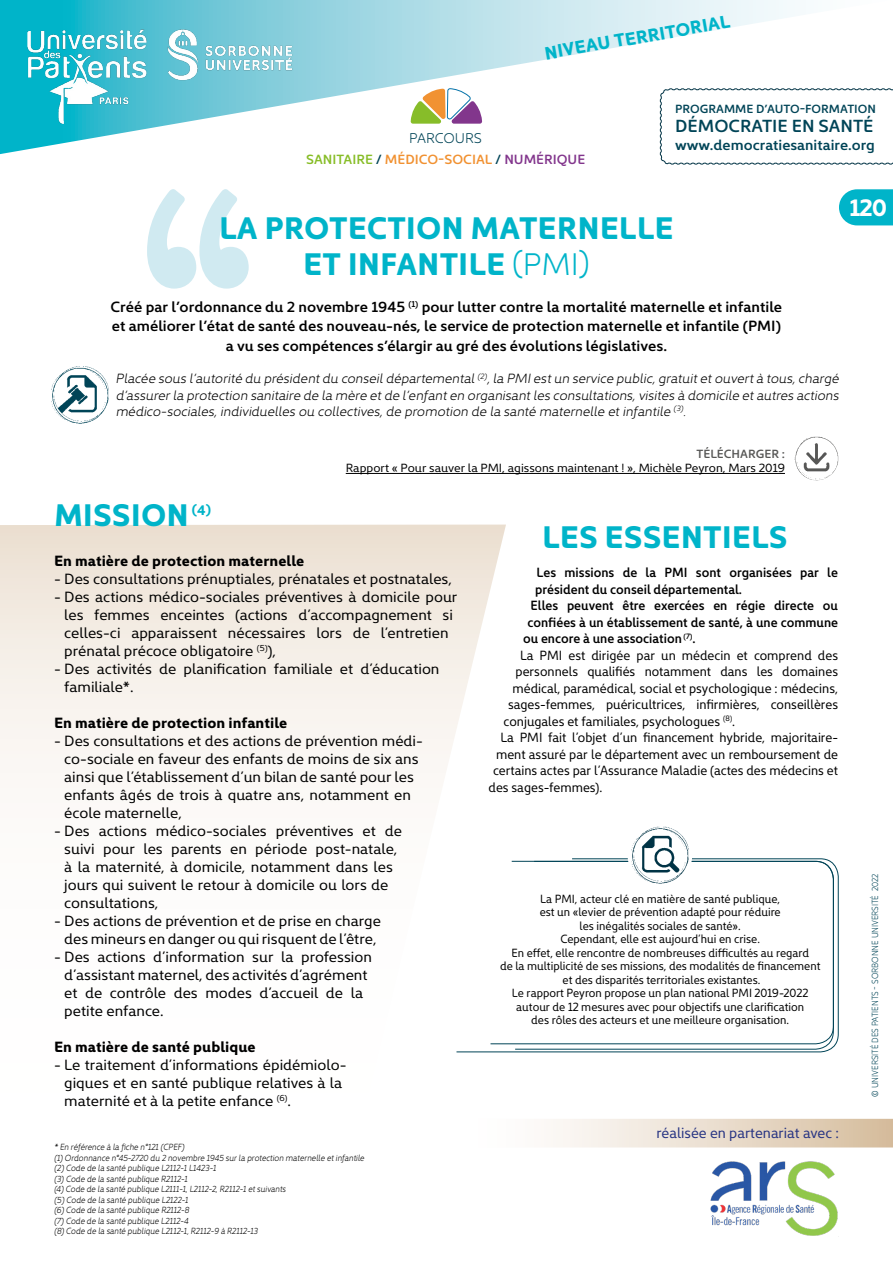
<style>
.page{position:relative;width:893px;height:1263px;background:#fff}
.page>*{position:absolute;margin:0;border:0;box-sizing:border-box;transform-origin:0 0}
.t1{font:500 321px "Brandon Text";color:#d0eaf1}
.t2{font:700 31.5px/36px "Kyrial Display Pro";color:#00b4c9;text-align:center}
.t3{font:700 24px "Kyrial Display Pro";color:#fff}
.t4{font:700 18.3px "Kyrial Display Pro";color:#00b4c9}
.t5{font:600 17.7px "Kyrial Display Pro";color:#004457}
.t6{font:15px/18px "Kyrial Display Pro";color:#000}
.t7{font:600 15px/19.5px "Kyrial Display Pro";color:#000;text-align:center}
.t8{font:700 15px "Kyrial Display Pro";color:#000}
.t9{font:15px "Kyrial Display Pro";color:#283583;scale:.95 1}
.t10{font:600 14.7px "Kyrial Display Pro";color:#004457}
.t11{font:300 14.25px "Kyrial Display Pro";color:#004457}
.t12{font:700 13.95px "Kyrial Display Pro";color:#00b4c9}
.t13{font:13.5px "Kyrial Display Pro";color:#000;scale:.93 1}
.t14{font:italic 300 13.5px/16.2px "Kyrial Display Pro";color:#000;text-align:justify}
.t15{font:600 13.5px "Kyrial Display Pro";color:#000;scale:.93 1}
.t16{font:600 13.5px "Kyrial Display Pro";color:#f19131}
.t17{font:12px/13.5px "Kyrial Display Pro";color:#000;text-align:center;scale:.93 1}
.t18{font:12px "Kyrial Display Pro";color:#000}
.t19{font:600 12px "Kyrial Display Pro";color:#004457}
.t20{font:600 12px "Kyrial Display Pro";color:#575756}
.t21{font:italic 300 9px/10.5px "Kyrial Display Pro";color:#000;scale:.9 1}
.t22{font:300 9px "Kyrial Display Pro";color:#004457;scale:.9 1}
.s1{color:#87bd27}
.s2{color:#004457}
.s3{color:#82358c}
.s4{font-weight:300}
.s5{font-weight:400}
</style>
<div class="page">
<svg style="left:551px;top:1119px;width:342px;height:28px"></svg>
<img style="left:710px;top:1161px;width:128px;height:75px">
<svg style="left:0;top:0;width:795px;height:154px"></svg>
<img style="left:28px;top:29px;width:267px;height:95px">
<svg style="left:659px;top:88px;width:234px;height:77px"></svg>
<svg style="left:411px;top:89px;width:71px;height:35px"></svg>
<svg style="left:0;top:525px;width:506px;height:528px"></svg>
<img style="left:51px;top:367px;width:58px;height:56px">
<hr style="left:346px;top:473px;width:439px;height:1px;background:#000">
<img style="left:794px;top:436px;width:45px;height:44px;border-radius:22px">
<svg style="left:839px;top:189px;width:54px;height:36px"></svg>
<svg style="left:456px;top:858px;width:382px;height:194px"></svg>
<div style="left:628px;top:824px;width:64px;height:64px;background:#fff;border-radius:50%"></div>
<img style="left:629px;top:826px;width:60px;height:58px">
<p class="t4" style="left:542px;top:41px;width:190px;rotate:-10deg">NIVEAU TERRITORIAL</p>
<p class="t11" style="left:409px;top:128px;width:74px">PARCOURS</p>
<p class="t16" style="left:306px;top:150px;width:281px"><span class="s1">SANITAIRE</span> <span class="s2">/</span> MÉDICO-SOCIAL <span class="s2">/</span> <span class="s3">NUMÉRIQUE</span></p>
<p class="t19" style="left:675px;top:100px;width:202px">PROGRAMME D’AUTO-FORMATION</p>
<p class="t5" style="left:675px;top:114px;width:200px">DÉMOCRATIE EN SANTÉ</p>
<p class="t10" style="left:675px;top:135px;width:201px">www.democratiesanitaire.org</p>
<h1 class="t1" style="left:133px;top:84px;width:129px">‘‘</h1>
<h2 class="t2" style="left:219px;top:208px;width:456px">LA PROTECTION MATERNELLE<br>ET INFANTILE <span class="s4">(PMI)</span></h2>
<p class="t7" style="left:111px;top:296px;width:673px">Créé par l’ordonnance du 2 novembre 1945 <sup>(1)</sup> pour lutter contre la mortalité maternelle et infantile et améliorer l’état de santé des nouveau-nés, le service de protection maternelle et infantile (PMI) a vu ses compétences s’élargir au gré des évolutions législatives.</p>
<p class="t14" style="left:116px;top:369px;width:725px">Placée sous l’autorité du président du conseil départemental <sup>(2)</sup>, la PMI est un service public, gratuit et ouvert à tous, chargé d’assurer la protection sanitaire de la mère et de l’enfant en organisant les consultations, visites à domicile et autres actions médico-sociales, individuelles ou collectives, de promotion de la santé maternelle et infantile <sup>(3)</sup>.</p>
<p class="t20" style="left:696px;top:445px;width:90px">TÉLÉCHARGER :</p>
<p class="t18" style="left:346px;top:460px;width:441px">Rapport « Pour sauver la PMI, agissons maintenant ! », Michèle Peyron, Mars 2019</p>
<h3 class="t3" style="left:849px;top:190px;width:39px">120</h3>
<h2 class="t2" style="left:54px;top:495px;width:136px">MISSION</h2>
<p class="t12" style="left:192px;top:500px;width:21px">(4)</p>
<p class="t8" style="left:54px;top:549px;width:252px">En matière de protection maternelle</p>
<p class="t6" style="left:54px;top:568px;width:399px">- Des consultations prénuptiales, prénatales et postnatales,</p>
<p class="t6" style="left:64px;top:586px;width:395px;text-indent:-10px">- Des actions médico-sociales préventives à domicile pour les femmes enceintes (actions d’accompagnement si celles-ci apparaissent nécessaires lors de l’entretien prénatal précoce obligatoire <sup>(5)</sup>),</p>
<p class="t6" style="left:64px;top:658px;width:377px;text-indent:-10px">- Des activités de planification familiale et d’éducation familiale*.</p>
<p class="t8" style="left:54px;top:711px;width:235px">En matière de protection infantile</p>
<p class="t6" style="left:64px;top:730px;width:360px;text-indent:-10px">- Des consultations et des actions de prévention médi&shy;co-sociale en faveur des enfants de moins de six ans ainsi que l’établissement d’un bilan de santé pour les enfants âgés de trois à quatre ans, notamment en école maternelle,</p>
<p class="t6" style="left:64px;top:820px;width:339px;text-indent:-10px">- Des actions médico-sociales préventives et de suivi pour les parents en période post-natale, à la maternité, à domicile, notamment dans les jours qui suivent le retour à domicile ou lors de consultations,</p>
<p class="t6" style="left:54px;top:910px;width:328px;text-align:center">- Des actions de prévention et de prise en charge des mineurs en danger ou qui risquent de l’être,</p>
<p class="t6" style="left:64px;top:946px;width:309px;text-indent:-10px">- Des actions d’information sur la profession d’assistant maternel, des activités d’agrément et de contrôle des modes d’accueil de la petite enfance.</p>
<p class="t8" style="left:54px;top:1035px;width:203px">En matière de santé publique</p>
<p class="t6" style="left:64px;top:1054px;width:284px;text-indent:-10px">- Le traitement d’informations épidémiolo&shy;giques et en santé publique relatives à la maternité et à la petite enfance <sup>(6)</sup>.</p>
<p class="t21" style="left:54px;top:1141px;width:346px">* En référence à la fiche n°121 (CPEF)<br>(1) Ordonnance n°45-2720 du 2 novembre 1945 sur la protection maternelle et infantile (2) Code de la santé publique L2112-1 L1423-1<br>(3) Code de la santé publique R2112-1<br>(4) Code de la santé publique L2111-1, L2112-2, R2112-1 et suivants<br>(5) Code de la santé publique L2122-1<br>(6) Code de la santé publique R2112-8<br>(7) Code de la santé publique L2112-4<br>(8) Code de la santé publique L2112-1, R2112-9 à R2112-13</p>
<h2 class="t2" style="left:542px;top:517px;width:247px">LES ESSENTIELS</h2>
<p class="t15" style="left:537px;top:563px;width:326px">Les missions de la PMI sont organisées par le</p>
<p class="t15" style="left:535px;top:579px;width:224px">président du conseil départemental.</p>
<p class="t15" style="left:531px;top:596px;width:332px">Elles peuvent être exercées en régie directe ou</p>
<p class="t15" style="left:528px;top:612px;width:335px">confiées à un établissement de santé, à une commune</p>
<p class="t15" style="left:523px;top:629px;width:187px">ou encore à une association <sup>(7)</sup>.</p>
<p class="t13" style="left:520px;top:646px;width:343px">La PMI est dirigée par un médecin et comprend des</p>
<p class="t13" style="left:516px;top:662px;width:348px">personnels qualifiés notamment dans les domaines</p>
<p class="t13" style="left:513px;top:679px;width:352px">médical, paramédical, social et psychologique : médecins,</p>
<p class="t13" style="left:508px;top:695px;width:356px">sages-femmes, puéricultrices, infirmières, conseillères</p>
<p class="t13" style="left:504px;top:712px;width:251px">conjugales et familiales, psychologues <sup>(8)</sup>.</p>
<p class="t13" style="left:501px;top:728px;width:364px">La PMI fait l’objet d’un financement hybride, majoritaire-</p>
<p class="t13" style="left:496px;top:745px;width:369px">ment assuré par le département avec un remboursement de</p>
<p class="t13" style="left:493px;top:761px;width:372px">certains actes par l’Assurance Maladie (actes des médecins et</p>
<p class="t13" style="left:489px;top:778px;width:124px">des sages-femmes).</p>
<p class="t17" style="left:500px;top:891px;width:346px">La PMI, acteur clé en matière de santé publique,<br>est un «levier de prévention adapté pour réduire<br>les inégalités sociales de santé».<br>Cependant, elle est aujourd’hui en crise.<br>En effet, elle rencontre de nombreuses difficultés au regard<br>de la multiplicité de ses missions, des modalités de financement et des disparités territoriales existantes.<br>Le rapport Peyron propose un plan national PMI 2019-2022 autour de 12 mesures avec pour objectifs une clarification<br>des rôles des acteurs et une meilleure organisation.</p>
<p class="t9" style="left:656px;top:1123px;width:194px">réalisée en partenariat avec :</p>
<p class="t22" style="left:868px;top:1097px;width:249px;rotate:-90deg"><span class="s5">©</span> UNIVERSITÉ DES PATIENTS - SORBONNE UNIVERSITÉ 2022</p>
</div>
